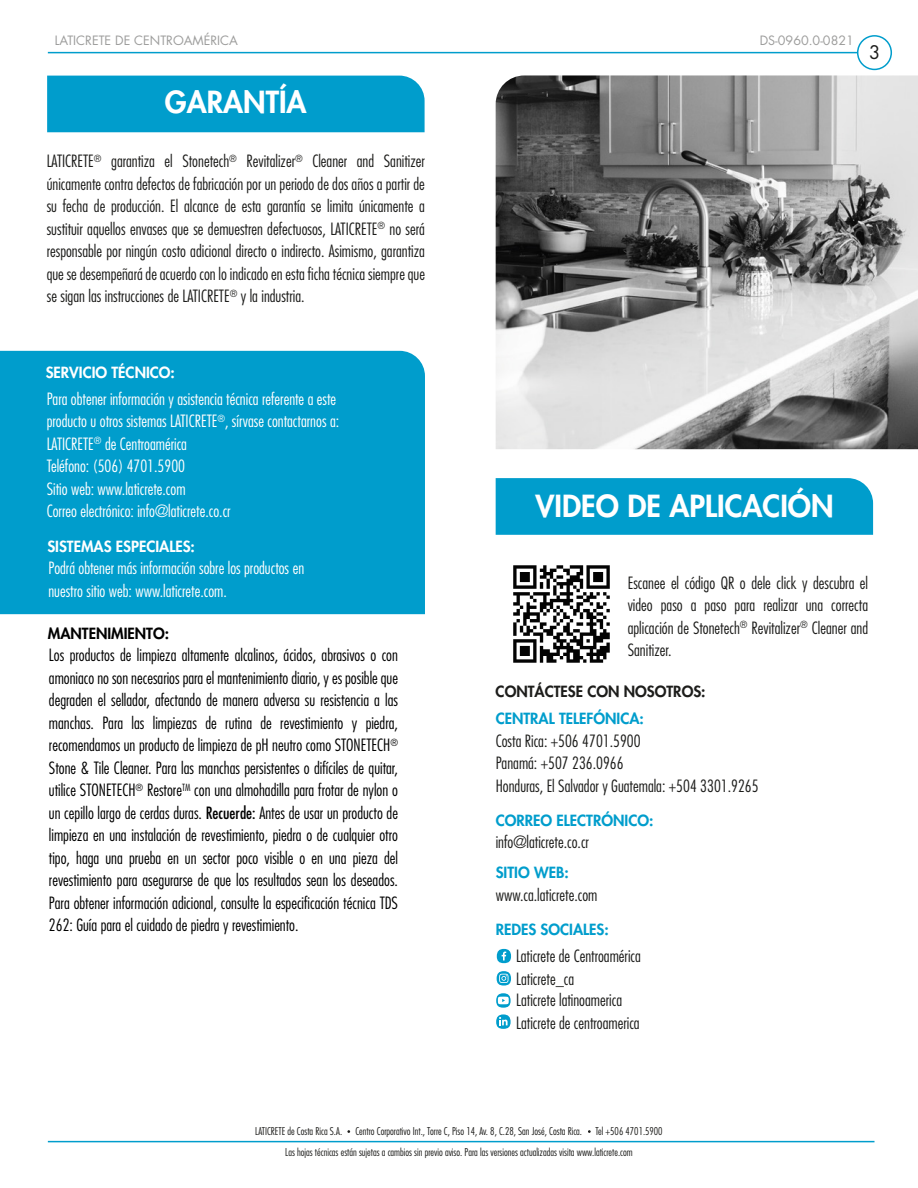
<style>
.page{position:relative;width:918px;height:1188px;background:#fff}
.page>*{position:absolute;margin:0;border:0;box-sizing:border-box;transform-origin:0 0}
.t1{font:800 29.7px "Futura";color:#fff}
.t2{font:18.15px "Futura";color:#1d1d1b}
.t3{font:300 condensed 16.5px/22.5px "Futura";color:#1d1d1b}
.t4{font:300 condensed 16.5px/22.5px "Futura";color:#010100;text-align:justify}
.t5{font:300 condensed 16.5px/22.5px "Futura";color:#fff}
.t6{font:800 15px "Futura";color:#009dcc}
.t7{font:800 15px "Futura";color:#fff}
.t8{font:800 15px "Futura";color:#1d1d1b}
.t9{font:800 15px "Futura";color:#010100}
.t10{font:12.6px "Futura";color:#9d9d9c}
.t11{font:300 condensed 10.5px "Futura";color:#1d1d1b}
.s1{font-weight:400}
</style>
<div class="page">
<img style="left:496px;top:75px;width:422px;height:374px">
<div style="left:496px;top:478px;width:377px;height:57px;background:#009dcc"></div>
<hr style="left:48px;top:52px;width:810px;height:1px;background:#009dcc">
<hr style="left:48px;top:1141px;width:827px;height:1px;background:#009dcc">
<div style="left:857px;top:35px;width:35px;height:35px;border:2px solid #009dcc;border-radius:50%"></div>
<div style="left:47px;top:76px;width:378px;height:56px;background:#009dcc"></div>
<div style="left:0;top:351px;width:425px;height:263px;background:#009dcc"></div>
<svg style="left:497px;top:971px;width:14px;height:15px"></svg>
<svg style="left:499px;top:974px;width:9px;height:9px"></svg>
<div style="left:497px;top:949px;width:14px;height:14px;background:#009dcc;border-radius:50%"></div>
<svg style="left:502px;top:952px;width:4px;height:8px"></svg>
<svg style="left:496px;top:993px;width:15px;height:15px"></svg>
<svg style="left:496px;top:1014px;width:15px;height:15px"></svg>
<svg style="left:498px;top:997px;width:11px;height:7px"></svg>
<svg style="left:499px;top:1017px;width:9px;height:8px"></svg>
<img style="left:513px;top:565px;width:97px;height:98px">
<p class="t10" style="left:55px;top:33px;width:185px">LATICRETE DE CENTROAMÉRICA</p>
<p class="t10" style="left:760px;top:33px;width:96px">DS-0960.0-0821</p>
<h1 class="t1" style="left:165px;top:83px;width:143px">GARANTÍA</h1>
<p class="t3" style="left:47px;top:150px;width:380px;text-align:justify">LATICRETE<sup>®</sup> garantiza el Stonetech<sup>®</sup> Revitalizer<sup>®</sup> Cleaner and Sanitizer únicamente contra defectos de fabricación por un periodo de dos años a partir de su fecha de producción. El alcance de esta garantía se limita únicamente a sustituir aquellos envases que se demuestren defectuosos, LATICRETE<sup>®</sup> no será responsable por ningún costo adicional directo o indirecto. Asimismo, garantiza que se desempeñará de acuerdo con lo indicado en esta ficha técnica siempre que se sigan las instrucciones de LATICRETE<sup>®</sup> y la industria.</p>
<p class="t2" style="left:869px;top:41px;width:13px">3</p>
<p class="t7" style="left:46px;top:363px;width:131px">SERVICIO TÉCNICO:</p>
<p class="t5" style="left:47px;top:388px;width:294px">Para obtener información y asistencia técnica referente a este producto u otros sistemas LATICRETE<sup>®</sup>, sírvase contactarnos a:<br>LATICRETE<sup>®</sup> de Centroamérica<br>Teléfono: (506) 4701.5900<br>Sitio web: www.laticrete.com<br>Correo electrónico: info@laticrete.co.cr</p>
<p class="t7" style="left:47px;top:537px;width:149px">SISTEMAS ESPECIALES:</p>
<p class="t5" style="left:48px;top:557px;width:257px">Podrá obtener más información sobre los productos en nuestro sitio web: www.laticrete.com.</p>
<p class="t9" style="left:48px;top:624px;width:123px">MANTENIMIENTO:</p>
<p class="t4" style="left:49px;top:644px;width:351px">Los productos de limpieza altamente alcalinos, ácidos, abrasivos o con amoniaco no son necesarios para el mantenimiento diario, y es posible que degraden el sellador, afectando de manera adversa su resistencia a las manchas. Para las limpiezas de rutina de revestimiento y piedra, recomendamos un producto de limpieza de pH neutro como STONETECH<sup>® </sup>Stone &amp; Tile Cleaner. Para las manchas persistentes o difíciles de quitar, utilice STONETECH<sup>®</sup> Restore<sup>TM</sup> con una almohadilla para frotar de nylon o un cepillo largo de cerdas duras. <span class="s1">Recuerde:</span> Antes de usar un producto de limpieza en una instalación de revestimiento, piedra o de cualquier otro tipo, haga una prueba en un sector poco visible o en una pieza del revestimiento para asegurarse de que los resultados sean los deseados.<br>Para obtener información adicional, consulte la especificación técnica TDS 262: Guía para el cuidado de piedra y revestimiento.</p>
<h1 class="t1" style="left:536px;top:488px;width:299px">VIDEO DE APLICACIÓN</h1>
<p class="t3" style="left:628px;top:571px;width:242px;text-align:justify">Escanee el código QR o dele click y descubra el video paso a paso para realizar una correcta aplicación de Stonetech<sup>®</sup> Revitalizer<sup>®</sup> Cleaner and Sanitizer.</p>
<p class="t8" style="left:496px;top:682px;width:211px">CONTÁCTESE CON NOSOTROS:</p>
<p class="t6" style="left:496px;top:709px;width:150px">CENTRAL TELEFÓNICA:</p>
<p class="t3" style="left:496px;top:729px;width:264px">Costa Rica: +506 4701.5900<br>Panamá: +507 236.0966<br>Honduras, El Salvador y Guatemala: +504 3301.9265</p>
<p class="t6" style="left:496px;top:811px;width:159px">CORREO ELECTRÓNICO:</p>
<p class="t3" style="left:496px;top:831px;width:95px">info@laticrete.co.cr</p>
<p class="t6" style="left:496px;top:863px;width:74px">SITIO WEB:</p>
<p class="t3" style="left:496px;top:884px;width:103px">www.ca.laticrete.com</p>
<p class="t6" style="left:496px;top:920px;width:115px">REDES SOCIALES:</p>
<p class="t3" style="left:516px;top:944px;width:126px">Laticrete de Centroamérica</p>
<p class="t3" style="left:516px;top:968px;width:107px;line-height:21px">Laticrete_ca<br>Laticrete latinoamerica</p>
<p class="t3" style="left:516px;top:1011px;width:125px">Laticrete de centroamerica</p>
<p class="t11" style="left:255px;top:1125px;width:88px">LATICRETE de Costa Rica S.A.</p>
<p class="t11" style="left:355px;top:1125px;width:228px">Centro Corporativo Int., Torre C, Piso 14, Av. 8, C.28, San José, Costa Rica.</p>
<p class="t11" style="left:595px;top:1125px;width:69px">Tel +506 4701.5900</p>
<p class="t11" style="left:285px;top:1146px;width:349px">Las hojas técnicas están sujetas a cambios sin previo aviso. Para las versiones actualizadas visita www.laticrete.com</p>
</div>
